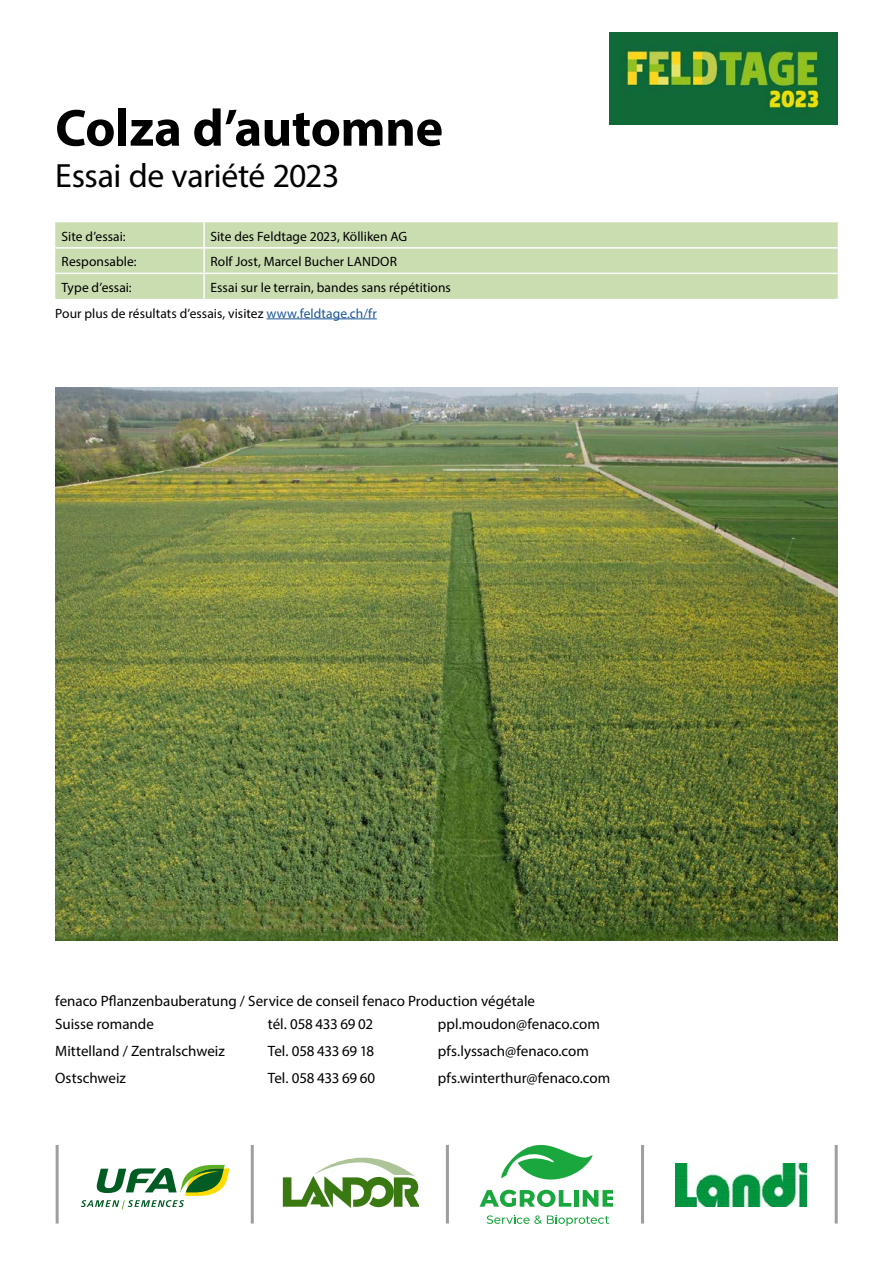
<style>
.page{position:relative;width:893px;height:1263px;background:#fff}
.page>*{position:absolute;margin:0;border:0;box-sizing:border-box;transform-origin:0 0}
.t1{font:700 52.5px "Myriad Pro";letter-spacing:-.01em;color:#000}
.t2{font:33.75px "Myriad Pro";letter-spacing:-.01em;color:#000}
.t3{font:15px/22.6px "Myriad Pro";color:#000}
.t4{font:13.5px/25.5px "Myriad Pro";letter-spacing:.005em;color:#000}
.s1{color:#1b5899}
</style>
<div class="page">
<img style="left:609px;top:33px;width:229px;height:91px">
<img style="left:55px;top:388px;width:783px;height:552px">
<div style="left:55px;top:222px;width:783px;height:77px;background:#c9ddb1"></div>
<hr style="left:203px;top:222px;width:2px;height:25px;background:#fff">
<hr style="left:55px;top:247px;width:149px;height:2px;background:#fff">
<hr style="left:204px;top:247px;width:634px;height:2px;background:#fff">
<hr style="left:203px;top:249px;width:2px;height:24px;background:#fff">
<hr style="left:55px;top:273px;width:149px;height:1px;background:#fff">
<hr style="left:204px;top:273px;width:634px;height:1px;background:#fff">
<hr style="left:203px;top:274px;width:2px;height:25px;background:#fff">
<hr style="left:266px;top:318px;width:111px;height:1px;background:#1b5899">
<img style="left:676px;top:1164px;width:131px;height:43px">
<hr style="left:835px;top:1145px;width:3px;height:78px;background:#9d9e9e">
<svg style="left:282px;top:1157px;width:137px;height:51px"></svg>
<svg style="left:81px;top:1165px;width:148px;height:44px"></svg>
<svg style="left:487px;top:1215px;width:122px;height:11px"></svg>
<svg style="left:480px;top:1190px;width:91px;height:17px"></svg>
<div style="left:574px;top:1190px;width:5px;height:17px;background:#1aa73e"></div>
<svg style="left:583px;top:1190px;width:30px;height:17px"></svg>
<svg style="left:501px;top:1145px;width:92px;height:35px"></svg>
<hr style="left:56px;top:1145px;width:3px;height:78px;background:#9d9e9e">
<hr style="left:251px;top:1145px;width:3px;height:78px;background:#9d9e9e">
<hr style="left:446px;top:1145px;width:3px;height:78px;background:#9d9e9e">
<hr style="left:641px;top:1145px;width:3px;height:78px;background:#9d9e9e">
<h1 class="t1" style="left:55px;top:94px;width:389px">Colza d’automne</h1>
<h2 class="t2" style="left:55px;top:154px;width:286px">Essai de variété 2023</h2>
<p class="t4" style="left:62px;top:223px;width:66px">Site d’essai:</p>
<p class="t4" style="left:210px;top:223px;width:198px">Site des Feldtage 2023, Kölliken AG</p>
<p class="t4" style="left:62px;top:249px;width:76px">Responsable:</p>
<p class="t4" style="left:210px;top:249px;width:188px">Rolf Jost, Marcel Bucher LANDOR</p>
<p class="t4" style="left:62px;top:274px;width:72px">Type d’essai:</p>
<p class="t4" style="left:55px;top:274px;width:397px;text-indent:155px">Essai sur le terrain, bandes sans répétitions<br>Pour plus de résultats d’essais, visitez <span class="s1">www.feldtage.ch/fr</span></p>
<p class="t3" style="left:55px;top:990px;width:481px">fenaco Pflanzenbauberatung / Service de conseil fenaco Production végétale<br>Suisse romande</p>
<p class="t3" style="left:268px;top:1012px;width:107px">tél. 058 433 69 02</p>
<p class="t3" style="left:438px;top:1012px;width:163px">ppl.moudon@fenaco.com</p>
<p class="t3" style="left:55px;top:1039px;width:171px">Mittelland / Zentralschweiz</p>
<p class="t3" style="left:268px;top:1039px;width:108px">Tel. 058 433 69 18</p>
<p class="t3" style="left:438px;top:1039px;width:152px">pfs.lyssach@fenaco.com</p>
<p class="t3" style="left:55px;top:1066px;width:72px">Ostschweiz</p>
<p class="t3" style="left:268px;top:1066px;width:109px">Tel. 058 433 69 60</p>
<p class="t3" style="left:438px;top:1066px;width:174px">pfs.winterthur@fenaco.com</p>
</div>
